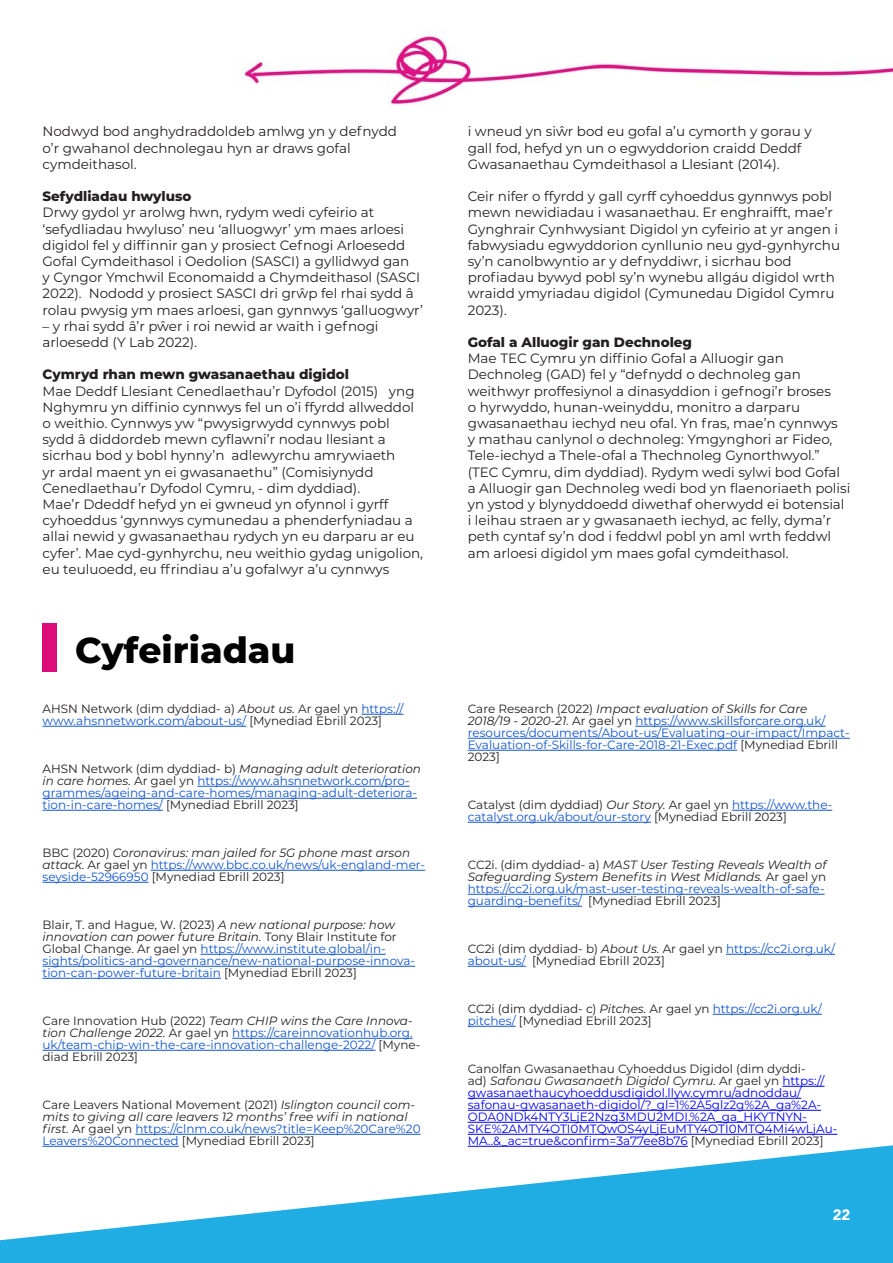
<style>
.page{position:relative;width:893px;height:1263px;background:#fff}
.page>*{position:absolute;margin:0;border:0;box-sizing:border-box;transform-origin:0 0}
.t1{font:800 36px "Montserrat";color:#000}
.t2{font:900 15px "Avenir";color:#fff}
.t3{font:13.5px/16.2px "Montserrat";color:#231f20}
.t4{font:800 13.5px "Montserrat";color:#231f20}
.t5{font:12px/12px "Montserrat";color:#15c}
.t6{font:12px/12px "Montserrat";color:#231f20}
.t7{font:12px/12px "Montserrat";color:#00f}
.t8{font:italic 12px/12px "Montserrat";color:#231f20}
.s1{font-style:italic}
.s2{color:#15c}
.s3{color:#231f20}
.s4{font-style:italic;color:#231f20}
.s5{font-style:normal}
.s6{font-style:normal;color:#15c}
</style>
<div class="page">
<svg style="left:0;top:1145px;width:893px;height:118px;fill:#1fade4"></svg>
<img style="left:244px;top:30px;width:649px;height:76px">
<div style="left:43px;top:623px;width:14px;height:49px;background:#de0c7b"></div>
<hr style="left:361px;top:714px;width:42px;height:1px;background:#15c">
<hr style="left:43px;top:726px;width:203px;height:1px;background:#15c">
<hr style="left:197px;top:786px;width:213px;height:1px;background:#15c">
<hr style="left:43px;top:798px;width:374px;height:1px;background:#15c">
<hr style="left:43px;top:810px;width:120px;height:1px;background:#15c">
<hr style="left:151px;top:870px;width:274px;height:1px;background:#15c">
<hr style="left:43px;top:882px;width:106px;height:1px;background:#15c">
<hr style="left:201px;top:954px;width:185px;height:1px;background:#15c">
<hr style="left:43px;top:966px;width:372px;height:1px;background:#15c">
<hr style="left:43px;top:978px;width:178px;height:1px;background:#15c">
<hr style="left:232px;top:1038px;width:181px;height:1px;background:#15c">
<hr style="left:43px;top:1050px;width:332px;height:1px;background:#15c">
<hr style="left:135px;top:1134px;width:286px;height:1px;background:#15c">
<hr style="left:43px;top:1146px;width:136px;height:1px;background:#15c">
<hr style="left:635px;top:726px;width:191px;height:1px;background:#15c">
<hr style="left:468px;top:738px;width:382px;height:1px;background:#15c">
<hr style="left:468px;top:750px;width:269px;height:1px;background:#15c">
<hr style="left:732px;top:810px;width:100px;height:1px;background:#15c">
<hr style="left:468px;top:822px;width:183px;height:1px;background:#15c">
<hr style="left:468px;top:894px;width:357px;height:1px;background:#15c">
<hr style="left:468px;top:906px;width:114px;height:1px;background:#15c">
<hr style="left:726px;top:954px;width:109px;height:1px;background:#15c">
<hr style="left:468px;top:966px;width:58px;height:1px;background:#15c">
<hr style="left:713px;top:1014px;width:109px;height:1px;background:#15c">
<hr style="left:468px;top:1026px;width:48px;height:1px;background:#15c">
<hr style="left:782px;top:1086px;width:42px;height:1px;background:#00f">
<hr style="left:468px;top:1098px;width:333px;height:1px;background:#00f">
<hr style="left:468px;top:1110px;width:353px;height:1px;background:#00f">
<hr style="left:468px;top:1122px;width:339px;height:1px;background:#00f">
<hr style="left:468px;top:1134px;width:369px;height:1px;background:#00f">
<hr style="left:468px;top:1146px;width:220px;height:1px;background:#00f">
<p class="t3" style="left:43px;top:123px;width:356px">Nodwyd bod anghydraddoldeb amlwg yn y defnydd o’r gwahanol dechnolegau hyn ar draws gofal cymdeithasol.</p>
<p class="t4" style="left:43px;top:186px;width:151px">Sefydliadau hwyluso</p>
<p class="t3" style="left:43px;top:204px;width:382px">Drwy gydol yr arolwg hwn, rydym wedi cyfeirio at ‘sefydliadau hwyluso’ neu ‘alluogwyr’ ym maes arloesi digidol fel y diffinnir gan y prosiect Cefnogi Arloesedd Gofal Cymdeithasol i Oedolion (SASCI) a gyllidwyd gan<br>y Cyngor Ymchwil Economaidd a Chymdeithasol (SASCI 2022). Nododd y prosiect SASCI dri grŵp fel rhai sydd â rolau pwysig ym maes arloesi, gan gynnwys ‘galluogwyr’</p>
<p class="t3" style="left:43px;top:317px;width:338px">– y rhai sydd â’r pŵer i roi newid ar waith i gefnogi arloesedd (Y Lab 2022).</p>
<p class="t4" style="left:43px;top:365px;width:308px">Cymryd rhan mewn gwasanaethau digidol</p>
<p class="t3" style="left:43px;top:382px;width:382px">Mae Deddf Llesiant Cenedlaethau’r Dyfodol (2015) yng Nghymru yn diffinio cynnwys fel un o’i ffyrdd allweddol o weithio. Cynnwys yw “pwysigrwydd cynnwys pobl sydd â diddordeb mewn cyflawni’r nodau llesiant a sicrhau bod y bobl hynny’n adlewyrchu amrywiaeth<br>yr ardal maent yn ei gwasanaethu” (Comisiynydd Cenedlaethau’r Dyfodol Cymru, - dim dyddiad).<br>Mae’r Ddeddf hefyd yn ei gwneud yn ofynnol i gyrff cyhoeddus ‘gynnwys cymunedau a phenderfyniadau a allai newid y gwasanaethau rydych yn eu darparu ar eu cyfer’. Mae cyd-gynhyrchu, neu weithio gydag unigolion, eu teuluoedd, eu ffrindiau a’u gofalwyr a’u cynnwys</p>
<p class="t1" style="left:75px;top:624px;width:222px">Cyfeiriadau</p>
<p class="t6" style="left:43px;top:702px;width:362px">AHSN Network (dim dyddiad- a) <span class="s1">About us.</span> Ar gael yn <span class="s2">https:// www.ahsnnetwork.com/about-us/</span> [Mynediad Ebrill 2023]</p>
<p class="t5" style="left:43px;top:762px;width:380px"><span class="s3">AHSN Network (dim dyddiad- b)</span> <span class="s4">Managing adult deterioration in care homes.</span> <span class="s3">Ar gael yn</span> https://www.ahsnnetwork.com/pro&shy;grammes/ageing-and-care-homes/managing-adult-deteriora&shy;tion-in-care-homes/ <span class="s3">[Mynediad Ebrill 2023]</span></p>
<p class="t5" style="left:43px;top:846px;width:384px"><span class="s3">BBC (2020)</span> <span class="s4">Coronavirus: man jailed for 5G phone mast arson attack.</span> <span class="s3">Ar gael yn</span> https://www.bbc.co.uk/news/uk-england-mer&shy;seyside-52966950 <span class="s3">[Mynediad Ebrill 2023]</span></p>
<p class="t5" style="left:43px;top:918px;width:374px"><span class="s3">Blair, T. and Hague, W. (2023)</span> <span class="s4">A new national purpose: how innovation can power future Britain.</span> <span class="s3">Tony Blair Institute for Global Change. Ar gael yn</span> https://www.institute.global/in&shy;sights/politics-and-governance/new-national-purpose-innova&shy;tion-can-power-future-britain <span class="s3">[Mynediad Ebrill 2023]</span></p>
<p class="t5" style="left:43px;top:1014px;width:379px"><span class="s3">Care Innovation Hub (2022)</span> <span class="s4">Team CHIP wins the Care Innova&shy;tion Challenge 2022.</span> <span class="s3">Ar gael yn</span> https://careinnovationhub.org. uk/team-chip-win-the-care-innovation-challenge-2022/ <span class="s3">[Myne&shy;diad Ebrill 2023]</span></p>
<p class="t8" style="left:43px;top:1098px;width:380px"><span class="s5">Care Leavers National Movement (2021)</span> Islington council com&shy;mits to giving all care leavers 12 months’ free wifi in national first. <span class="s5">Ar gael yn</span> <span class="s6">https://clnm.co.uk/news?title=Keep%20Care%20<br>Leavers%20Connected</span> <span class="s5">[Mynediad Ebrill 2023]</span></p>
<p class="t3" style="left:468px;top:123px;width:346px">i wneud yn siŵr bod eu gofal a’u cymorth y gorau y gall fod, hefyd yn un o egwyddorion craidd Deddf<br>Gwasanaethau Cymdeithasol a Llesiant (2014).</p>
<p class="t3" style="left:468px;top:188px;width:374px">Ceir nifer o ffyrdd y gall cyrff cyhoeddus gynnwys pobl mewn newidiadau i wasanaethau. Er enghraifft, mae’r Gynghrair Cynhwysiant Digidol yn cyfeirio at yr angen i fabwysiadu egwyddorion cynllunio neu gyd-gynhyrchu sy’n canolbwyntio ar y defnyddiwr, i sicrhau bod profiadau bywyd pobl sy’n wynebu allgáu digidol wrth wraidd ymyriadau digidol (Cymunedau Digidol Cymru 2023).</p>
<p class="t4" style="left:468px;top:332px;width:226px">Gofal a Alluogir gan Dechnoleg</p>
<p class="t3" style="left:468px;top:350px;width:384px">Mae TEC Cymru yn diffinio Gofal a Alluogir gan Dechnoleg (GAD) fel y “defnydd o dechnoleg gan weithwyr proffesiynol a dinasyddion i gefnogi’r broses<br>o hyrwyddo, hunan-weinyddu, monitro a darparu gwasanaethau iechyd neu ofal. Yn fras, mae’n cynnwys<br>y mathau canlynol o dechnoleg: Ymgynghori ar Fideo, Tele-iechyd a Thele-ofal a Thechnoleg Gynorthwyol.” (TEC Cymru, dim dyddiad). Rydym wedi sylwi bod Gofal a Alluogir gan Dechnoleg wedi bod yn flaenoriaeth polisi yn ystod y blynyddoedd diwethaf oherwydd ei botensial i leihau straen ar y gwasanaeth iechyd, ac felly, dyma’r peth cyntaf sy’n dod i feddwl pobl yn aml wrth feddwl am arloesi digidol ym maes gofal cymdeithasol.</p>
<p class="t5" style="left:468px;top:702px;width:383px"><span class="s3">Care Research (2022)</span> <span class="s4">Impact evaluation of Skills for Care 2018/19 - 2020-21.</span> <span class="s3">Ar gael yn</span> https://www.skillsforcare.org.uk/ resources/documents/About-us/Evaluating-our-impact/Impact-Evaluation-of-Skills-for-Care-2018-21-Exec.pdf <span class="s3">[Mynediad Ebrill 2023]</span></p>
<p class="t6" style="left:468px;top:798px;width:366px">Catalyst (dim dyddiad) <span class="s1">Our Story.</span> Ar gael yn <span class="s2">https://www.the&shy;catalyst.org.uk/about/our-story</span> [Mynediad Ebrill 2023]</p>
<p class="t5" style="left:468px;top:858px;width:360px"><span class="s3">CC2i. (dim dyddiad- a)</span> <span class="s4">MAST User Testing Reveals Wealth of Safeguarding System Benefits in West Midlands.</span> <span class="s3">Ar gael yn </span>https://cc2i.org.uk/mast-user-testing-reveals-wealth-of-safe&shy;guarding-benefits/ <span class="s3">[Mynediad Ebrill 2023]</span></p>
<p class="t6" style="left:468px;top:942px;width:369px">CC2i (dim dyddiad- b) <span class="s1">About Us.</span> Ar gael yn <span class="s2">https://cc2i.org.uk/ about-us/</span> [Mynediad Ebrill 2023]</p>
<p class="t6" style="left:468px;top:1002px;width:356px">CC2i (dim dyddiad- c) <span class="s1">Pitches.</span> Ar gael yn <span class="s2">https://cc2i.org.uk/ pitches/</span> [Mynediad Ebrill 2023]</p>
<p class="t7" style="left:468px;top:1062px;width:371px"><span class="s3">Canolfan Gwasanaethau Cyhoeddus Digidol (dim dyddi-<br>ad)</span> <span class="s4">Safonau Gwasanaeth Digidol Cymru.</span> <span class="s3">Ar gael yn</span> https:// gwasanaethaucyhoeddusdigidol.llyw.cymru/adnoddau/ safonau-gwasanaeth-digidol/?_gl=1%2A5glz2g%2A_ga%2A-ODA0NDk4NTY3LjE2Nzg3MDU2MDI.%2A_ga_HKYTNYN-SKE%2AMTY4OTI0MTQwOS4yLjEuMTY4OTI0MTQ4Mi4wLjAu-MA..&amp;_ac=true&amp;confirm=3a77ee8b76 <span class="s3">[Mynediad Ebrill 2023]</span></p>
<p class="t2" style="left:833px;top:1202px;width:19px">22</p>
</div>
